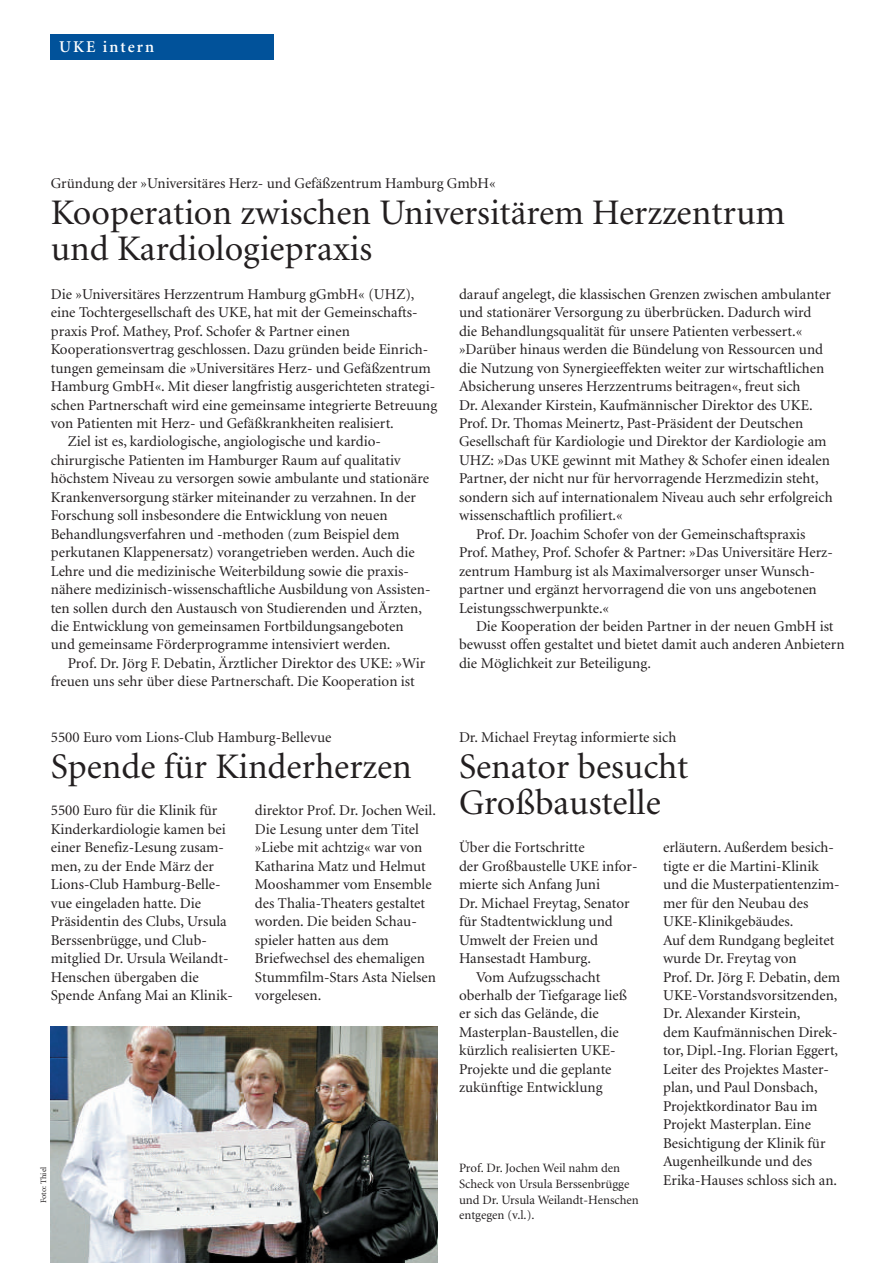
<style>
.page{position:relative;width:893px;height:1263px;background:#fff}
.page>*{position:absolute;margin:0;border:0;box-sizing:border-box;transform-origin:0 0}
.t1{font:36px/36px "Minion";color:#231f20}
.t2{font:600 16.5px "Minion";letter-spacing:.12em;color:#fff}
.t3{font:15px/18.5px "Minion";color:#231f20}
.t4{font:12.75px/15.8px "Minion";color:#231f20}
.t5{font:8.25px "Minion";color:#231f20}
</style>
<div class="page">
<svg style="left:50px;top:34px;width:388px;height:1229px"></svg>
<p class="t2" style="left:59px;top:40px;width:97px">UKE intern</p>
<p class="t3" style="left:51px;top:175px;width:446px">Gründung der »Universitäres Herz- und Gefäßzentrum Hamburg GmbH«</p>
<h1 class="t1" style="left:51px;top:198px;width:736px">Kooperation zwischen Universitärem Herzzentrum und Kardiologiepraxis</h1>
<p class="t3" style="left:51px;top:286px;width:365px">Die »Universitäres Herzzentrum Hamburg gGmbH« (UHZ),</p>
<p class="t3" style="left:51px;top:304px;width:368px">eine Tochtergesellschaft des UKE, hat mit der Gemeinschafts-</p>
<p class="t3" style="left:51px;top:323px;width:301px">praxis Prof. Mathey, Prof. Schofer &amp; Partner einen</p>
<p class="t3" style="left:51px;top:341px;width:379px">Kooperationsvertrag geschlossen. Dazu gründen beide Einrich-</p>
<p class="t3" style="left:51px;top:360px;width:381px">tungen gemeinsam die »Universitäres Herz- und Gefäßzentrum</p>
<p class="t3" style="left:51px;top:378px;width:386px">Hamburg GmbH«. Mit dieser langfristig ausgerichteten strategi-</p>
<p class="t3" style="left:51px;top:397px;width:388px">schen Partnerschaft wird eine gemeinsame integrierte Betreuung</p>
<p class="t3" style="left:51px;top:415px;width:345px">von Patienten mit Herz- und Gefäßkrankheiten realisiert.</p>
<p class="t3" style="left:68px;top:434px;width:315px">Ziel ist es, kardiologische, angiologische und kardio-</p>
<p class="t3" style="left:51px;top:452px;width:351px">chirurgische Patienten im Hamburger Raum auf qualitativ</p>
<p class="t3" style="left:51px;top:471px;width:380px">höchstem Niveau zu versorgen sowie ambulante und stationäre</p>
<p class="t3" style="left:51px;top:489px;width:367px">Krankenversorgung stärker miteinander zu verzahnen. In der</p>
<p class="t3" style="left:51px;top:507px;width:338px">Forschung soll insbesondere die Entwicklung von neuen</p>
<p class="t3" style="left:51px;top:526px;width:350px">Behandlungsverfahren und -methoden (zum Beispiel dem</p>
<p class="t3" style="left:51px;top:544px;width:365px">perkutanen Klappenersatz) vorangetrieben werden. Auch die</p>
<p class="t3" style="left:51px;top:563px;width:360px">Lehre und die medizinische Weiterbildung sowie die praxis-</p>
<p class="t3" style="left:51px;top:581px;width:381px">nähere medizinisch-wissenschaftliche Ausbildung von Assisten-</p>
<p class="t3" style="left:51px;top:600px;width:373px">ten sollen durch den Austausch von Studierenden und Ärzten,</p>
<p class="t3" style="left:51px;top:618px;width:354px">die Entwicklung von gemeinsamen Fortbildungsangeboten</p>
<p class="t3" style="left:51px;top:637px;width:341px">und gemeinsame Förderprogramme intensiviert werden.</p>
<p class="t3" style="left:68px;top:655px;width:359px">Prof. Dr. Jörg F. Debatin, Ärztlicher Direktor des UKE: »Wir</p>
<p class="t3" style="left:51px;top:673px;width:366px">freuen uns sehr über diese Partnerschaft. Die Kooperation ist</p>
<p class="t3" style="left:51px;top:729px;width:282px">5500 Euro vom Lions-Club Hamburg-Bellevue</p>
<h1 class="t1" style="left:51px;top:751px;width:362px">Spende für Kinderherzen</h1>
<p class="t3" style="left:255px;top:803px;width:182px">direktor Prof. Dr. Jochen Weil.<br>Die Lesung unter dem Titel »Liebe mit achtzig« war von<br>Katharina Matz und Helmut<br>Mooshammer vom Ensemble des Thalia-Theaters gestaltet worden. Die beiden Schau&shy;spieler hatten aus dem<br>Briefwechsel des ehemaligen<br>Stummfilm-Stars Asta Nielsen vorgelesen.</p>
<p class="t3" style="left:51px;top:803px;width:184px">5500 Euro für die Klinik für<br>Kinderkardiologie kamen bei einer Benefiz-Lesung zusam&shy;men, zu der Ende März der<br>Lions-Club Hamburg-Belle&shy;vue eingeladen hatte. Die<br>Präsidentin des Clubs, Ursula<br>Berssenbrügge, und Club&shy;mitglied Dr. Ursula Weilandt-<br>Henschen übergaben die<br>Spende Anfang Mai an Klinik-</p>
<p class="t5" style="left:40px;top:1203px;width:38px;rotate:-90deg">Foto: Thiel</p>
<p class="t3" style="left:459px;top:286px;width:373px">darauf angelegt, die klassischen Grenzen zwischen ambulanter</p>
<p class="t3" style="left:459px;top:304px;width:354px">und stationärer Versorgung zu überbrücken. Dadurch wird</p>
<p class="t3" style="left:459px;top:323px;width:345px">die Behandlungsqualität für unsere Patienten verbessert.«</p>
<p class="t3" style="left:459px;top:341px;width:366px">»Darüber hinaus werden die Bündelung von Ressourcen und</p>
<p class="t3" style="left:459px;top:360px;width:367px">die Nutzung von Synergieeffekten weiter zur wirtschaftlichen</p>
<p class="t3" style="left:459px;top:378px;width:343px">Absicherung unseres Herzzentrums beitragen«, freut sich</p>
<p class="t3" style="left:459px;top:397px;width:355px">Dr. Alexander Kirstein, Kaufmännischer Direktor des UKE.</p>
<p class="t3" style="left:459px;top:415px;width:346px">Prof. Dr. Thomas Meinertz, Past-Präsident der Deutschen</p>
<p class="t3" style="left:459px;top:434px;width:369px">Gesellschaft für Kardiologie und Direktor der Kardiologie am</p>
<p class="t3" style="left:459px;top:452px;width:372px">UHZ: »Das UKE gewinnt mit Mathey &amp; Schofer einen idealen</p>
<p class="t3" style="left:459px;top:471px;width:361px">Partner, der nicht nur für hervorragende Herzmedizin steht,</p>
<p class="t3" style="left:459px;top:489px;width:375px">sondern sich auf internationalem Niveau auch sehr erfolgreich</p>
<p class="t3" style="left:459px;top:507px;width:165px">wissenschaftlich profiliert.«</p>
<p class="t3" style="left:476px;top:526px;width:331px">Prof. Dr. Joachim Schofer von der Gemeinschaftspraxis</p>
<p class="t3" style="left:459px;top:544px;width:375px">Prof. Mathey, Prof. Schofer &amp; Partner: »Das Universitäre Herz-</p>
<p class="t3" style="left:459px;top:563px;width:357px">zentrum Hamburg ist als Maximalversorger unser Wunsch-</p>
<p class="t3" style="left:459px;top:581px;width:359px">partner und ergänzt hervorragend die von uns angebotenen</p>
<p class="t3" style="left:459px;top:600px;width:152px">Leistungsschwerpunkte.«</p>
<p class="t3" style="left:476px;top:618px;width:359px">Die Kooperation der beiden Partner in der neuen GmbH ist</p>
<p class="t3" style="left:459px;top:637px;width:387px">bewusst offen gestaltet und bietet damit auch anderen Anbietern</p>
<p class="t3" style="left:459px;top:655px;width:193px">die Möglichkeit zur Beteiligung.</p>
<p class="t3" style="left:459px;top:729px;width:219px">Dr. Michael Freytag informierte sich</p>
<h1 class="t1" style="left:459px;top:751px;width:231px">Senator besucht<br>Großbaustelle</h1>
<p class="t3" style="left:459px;top:840px;width:127px">Über die Fortschritte</p>
<p class="t3" style="left:459px;top:858px;width:180px">der Großbaustelle UKE infor-</p>
<p class="t3" style="left:459px;top:876px;width:143px">mierte sich Anfang Juni</p>
<p class="t3" style="left:459px;top:895px;width:172px">Dr. Michael Freytag, Senator</p>
<p class="t3" style="left:459px;top:913px;width:155px">für Stadtentwicklung und</p>
<p class="t3" style="left:459px;top:932px;width:140px">Umwelt der Freien und</p>
<p class="t3" style="left:459px;top:950px;width:134px">Hansestadt Hamburg.</p>
<p class="t3" style="left:476px;top:969px;width:126px">Vom Aufzugsschacht</p>
<p class="t3" style="left:459px;top:987px;width:169px">oberhalb der Tiefgarage ließ</p>
<p class="t3" style="left:459px;top:1006px;width:141px">er sich das Gelände, die</p>
<p class="t3" style="left:459px;top:1024px;width:161px">Masterplan-Baustellen, die</p>
<p class="t3" style="left:459px;top:1042px;width:158px">kürzlich realisierten UKE-</p>
<p class="t3" style="left:459px;top:1061px;width:154px">Projekte und die geplante</p>
<p class="t3" style="left:459px;top:1079px;width:145px">zukünftige Entwicklung</p>
<p class="t4" style="left:459px;top:1161px;width:181px">Prof. Dr. Jochen Weil nahm den<br>Scheck von Ursula Berssenbrügge und Dr. Ursula Weilandt-Henschen entgegen (v.l.).</p>
<p class="t3" style="left:663px;top:840px;width:179px">erläutern. Außerdem besich&shy;tigte er die Martini-Klinik und die Musterpatientenzim&shy;mer für den Neubau des<br>UKE-Klinikgebäudes.<br>Auf dem Rundgang begleitet wurde Dr. Freytag von<br>Prof. Dr. Jörg F. Debatin, dem<br>UKE-Vorstandsvorsitzenden,<br>Dr. Alexander Kirstein,<br>dem Kaufmännischen Direk&shy;tor, Dipl.-Ing. Florian Eggert,<br>Leiter des Projektes Master&shy;plan, und Paul Donsbach,<br>Projektkordinator Bau im<br>Projekt Masterplan. Eine<br>Besichtigung der Klinik für<br>Augenheilkunde und des<br>Erika-Hauses schloss sich an.</p>
</div>
